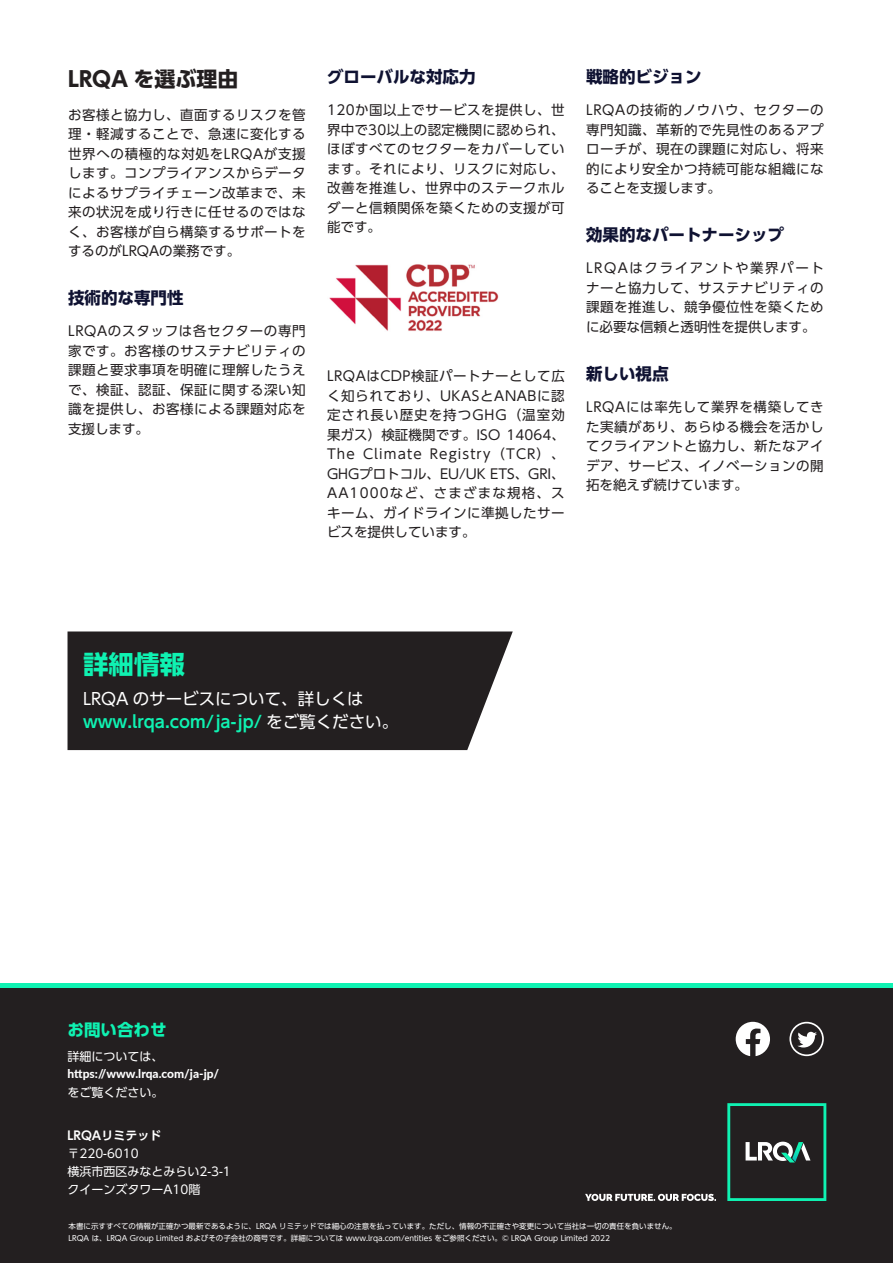
<style>
.page{position:relative;width:893px;height:1263px;background:#fff}
.page>*{position:absolute;margin:0;border:0;box-sizing:border-box;transform-origin:0 0}
.t1{font:700 25.5px "UD Shin Go Pro";color:#0ff2b2}
.t2{font:700 21px "UD Shin Go Pro";color:#231f20}
.t3{font:700 16.5px "UD Shin Go Pro";color:#0f1232}
.t4{font:700 16.5px "UD Shin Go Pro De";color:#0ff2b2}
.t5{font:16.5px "UD Shin Go Pro";color:#fff}
.t6{font:700 16.5px "UD Shin Go Pro";color:#0ff2b2}
.t7{font:13.5px/19.5px "UD Shin Go Pro";letter-spacing:.04em;color:#231f20;text-align:justify}
.t8{font:12px/18px "UD Shin Go Pro";color:#fff}
.t9{font:800 12px "Lato";color:#fff}
.t10{font:700 12px "UD Shin Go Pro De";color:#fff}
.t11{font:7.5px/12px "UD Shin Go Pro";color:#fff}
.s1{font-family:"UD Shin Go Pro";font-weight:400;color:#fff}
</style>
<div class="page">
<div style="left:0;top:988px;width:893px;height:275px;background:#231f20"></div>
<div style="left:68px;top:631px;width:445px;height:119px;background:#231f20"></div>
<div style="left:0;top:983px;width:893px;height:5px;background:#0ff2b2"></div>
<svg style="left:585px;top:1194px;width:131px;height:7px"></svg>
<svg style="left:727px;top:1103px;width:99px;height:98px"></svg>
<img style="left:329px;top:264px;width:170px;height:67px">
<svg style="left:789px;top:1022px;width:35px;height:34px"></svg>
<svg style="left:736px;top:1022px;width:34px;height:34px"></svg>
<h2 class="t2" style="left:68px;top:61px;width:172px">LRQA を選ぶ理由</h2>
<p class="t7" style="left:68px;top:104px;width:239px">お客様と協力し、直面するリスクを管理・軽減することで、急速に変化する世界への積極的な対処をLRQAが支援します。コンプライアンスからデータによるサプライチェーン改革まで、未来の状況を成り行きに任せるのではなく、お客様が自ら構築するサポートをするのがLRQAの業務です。</p>
<p class="t3" style="left:68px;top:284px;width:117px">技術的な専門性</p>
<p class="t7" style="left:68px;top:321px;width:239px">LRQAのスタッフは各セクターの専門家です。お客様のサステナビリティの課題と要求事項を明確に理解したうえで、検証、認証、保証に関する深い知識を提供し、お客様による課題対応を支援します。</p>
<p class="t3" style="left:327px;top:63px;width:150px">グローバルな対応力</p>
<p class="t7" style="left:327px;top:100px;width:239px">120か国以上でサービスを提供し、世界中で30以上の認定機関に認められ、ほぼすべてのセクターをカバーしています。それにより、リスクに対応し、改善を推進し、世界中のステークホルダーと信頼関係を築くための支援が可能です。</p>
<p class="t7" style="left:327px;top:366px;width:239px">LRQAはCDP検証パートナーとして広く知られており、UKASとANABに認定され長い歴史を持つGHG（温室効果ガス）検証機関です。ISO 14064、The Climate Registry（TCR）、GHGプロトコル、EU/UK ETS、GRI、AA1000など、さまざまな規格、スキーム、ガイドラインに準拠したサービスを提供しています。</p>
<p class="t3" style="left:586px;top:63px;width:117px">戦略的ビジョン</p>
<p class="t7" style="left:586px;top:100px;width:239px">LRQAの技術的ノウハウ、セクターの専門知識、革新的で先見性のあるアプローチが、現在の課題に対応し、将来的により安全かつ持続可能な組織になることを支援します。</p>
<p class="t3" style="left:586px;top:221px;width:199px">効果的なパートナーシップ</p>
<p class="t7" style="left:586px;top:258px;width:239px">LRQAはクライアントや業界パートナーと協力して、サステナビリティの課題を推進し、競争優位性を築くために必要な信頼と透明性を提供します。</p>
<p class="t3" style="left:586px;top:360px;width:84px">新しい視点</p>
<p class="t7" style="left:586px;top:397px;width:239px">LRQAには率先して業界を構築してきた実績があり、あらゆる機会を活かしてクライアントと協力し、新たなアイデア、サービス、イノベーションの開拓を絶えず続けています。</p>
<h1 class="t1" style="left:83px;top:644px;width:103px">詳細情報</h1>
<p class="t5" style="left:83px;top:686px;width:282px">LRQA のサービスについて、詳しくは</p>
<p class="t4" style="left:83px;top:708px;width:317px">www.lrqa.com/ja-jp/ <span class="s1">をご覧ください。</span></p>
<p class="t6" style="left:68px;top:1016px;width:100px">お問い合わせ</p>
<p class="t8" style="left:68px;top:1047px;width:97px">詳細については、</p>
<p class="t9" style="left:68px;top:1065px;width:153px">https://www.lrqa.com/ja-jp/</p>
<p class="t8" style="left:68px;top:1083px;width:97px">をご覧ください。</p>
<p class="t10" style="left:68px;top:1125px;width:95px">LRQAリミテッド</p>
<p class="t8" style="left:68px;top:1143px;width:165px">〒220-6010<br>横浜市西区みなとみらい2-3-1クイーンズタワーA10階</p>
<p class="t11" style="left:68px;top:1219px;width:610px">本書に示すすべての情報が正確かつ最新であるように、LRQA リミテッドでは細心の注意を払っています。ただし、情報の不正確さや変更について当社は一切の責任を負いません。<br>LRQA は、LRQA Group Limited およびその子会社の商号です。詳細については www.lrqa.com/entities をご参照ください。© LRQA Group Limited 2022</p>
</div>
